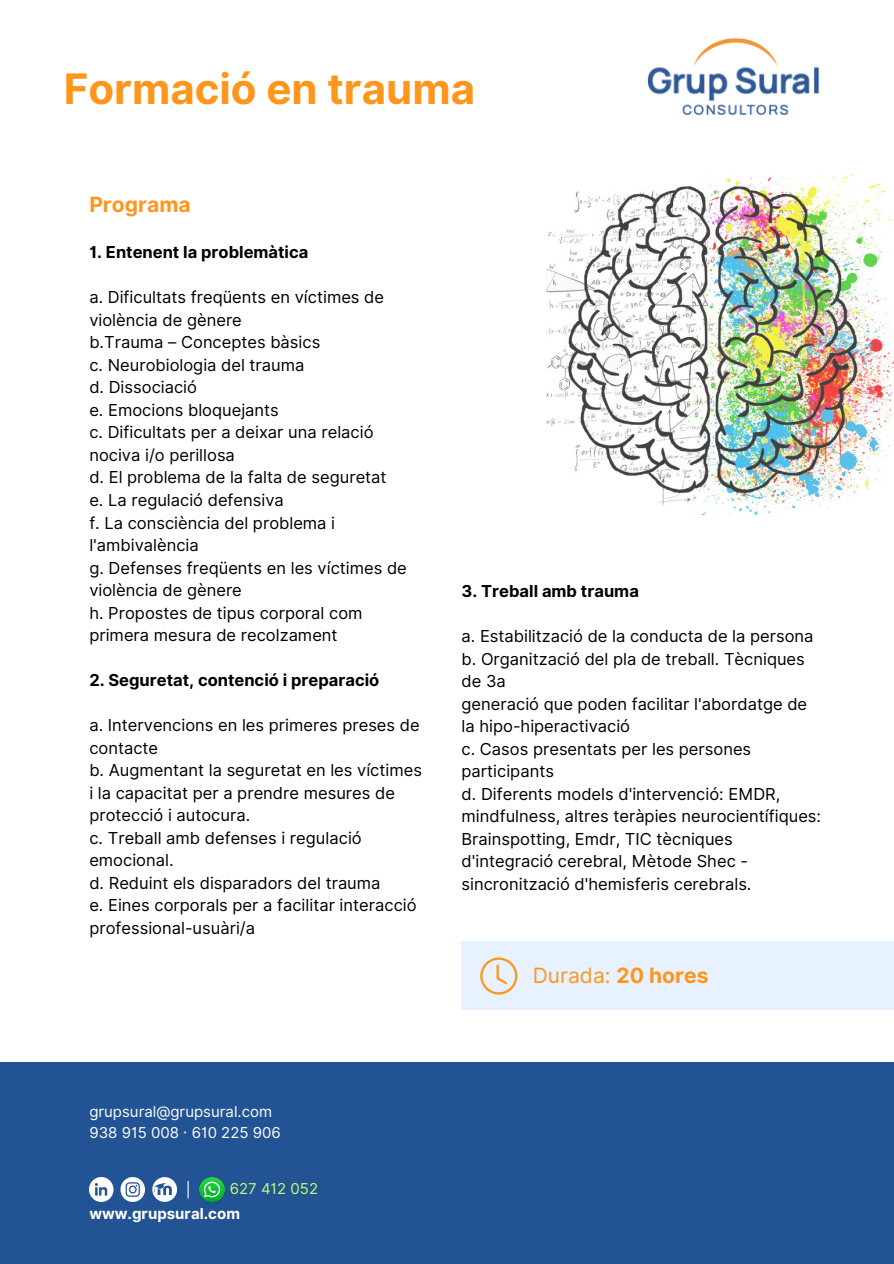
<style>
.page{position:relative;width:894px;height:1264px;background:#fff}
.page>*{position:absolute;margin:0;border:0;box-sizing:border-box;transform-origin:0 0}
.t1{font:700 42px "Inter";color:#ff961c}
.t2{font:21px "Inter";color:#ff961c}
.t3{font:700 21px "Inter";color:#ff961c}
.t4{font:16.5px/22.5px "Inter";color:#000}
.t5{font:700 16.5px "Inter";color:#000}
.t6{font:15px/20.2px "Inter";color:#fff}
.t7{font:700 15px "Inter";color:#fff}
.t8{font:15px "Inter";color:#c1ff72}
.s1{font-weight:700}
</style>
<div class="page">
<div style="left:0;top:1062px;width:893px;height:201px;background:#225394"></div>
<div style="left:461px;top:941px;width:432px;height:69px;background:#e7f1ff"></div>
<img style="left:647px;top:38px;width:172px;height:77px">
<svg style="left:480px;top:957px;width:37px;height:37px"></svg>
<img style="left:89px;top:1177px;width:25px;height:24px">
<img style="left:120px;top:1177px;width:25px;height:24px">
<svg style="left:152px;top:1177px;width:25px;height:24px"></svg>
<img style="left:200px;top:1177px;width:25px;height:24px">
<svg style="left:187px;top:1181px;width:2px;height:17px"></svg>
<img style="left:546px;top:174px;width:347px;height:340px">
<h1 class="t1" style="left:64px;top:64px;width:412px">Formació en trauma</h1>
<p class="t3" style="left:89px;top:192px;width:103px">Programa</p>
<p class="t5" style="left:89px;top:242px;width:220px">1. Entenent la problemàtica</p>
<p class="t4" style="left:89px;top:286px;width:319px">a. Dificultats freqüents en víctimes de violència de gènere<br>b.Trauma – Conceptes bàsics<br>c. Neurobiologia del trauma<br>d. Dissociació<br>e. Emocions bloquejants<br>c. Dificultats per a deixar una relació nociva i/o perillosa<br>d. El problema de la falta de seguretat<br>e. La regulació defensiva<br>f. La consciència del problema i l'ambivalència<br>g. Defenses freqüents en les víctimes de violència de gènere<br>h. Propostes de tipus corporal com primera mesura de recolzament</p>
<p class="t5" style="left:89px;top:670px;width:291px">2. Seguretat, contenció i preparació</p>
<p class="t4" style="left:89px;top:714px;width:334px">a. Intervencions en les primeres preses de contacte<br>b. Augmentant la seguretat en les víctimes i la capacitat per a prendre mesures de protecció i autocura.<br>c. Treball amb defenses i regulació emocional.<br>d. Reduint els disparadors del trauma<br>e. Eines corporals per a facilitar interacció professional-usuàri/a</p>
<p class="t5" style="left:461px;top:581px;width:179px">3. Treball amb trauma</p>
<p class="t4" style="left:461px;top:625px;width:361px">a. Estabilització de la conducta de la persona b. Organització del pla de treball. Tècniques de 3a<br>generació que poden facilitar l'abordatge de la hipo-hiperactivació<br>c. Casos presentats per les persones participants<br>d. Diferents models d'intervenció: EMDR, mindfulness, altres teràpies neurocientífiques:<br>Brainspotting, Emdr, TIC tècniques d'integració cerebral, Mètode Shec - sincronització d'hemisferis cerebrals.</p>
<p class="t2" style="left:532px;top:962px;width:177px">Durada: <span class="s1">20 hores</span></p>
<p class="t6" style="left:89px;top:1101px;width:193px">grupsural@grupsural.com<br>938 915 008 · 610 225 906</p>
<p class="t8" style="left:230px;top:1179px;width:90px">627 412 052</p>
<p class="t7" style="left:89px;top:1204px;width:152px">www.grupsural.com</p>
</div>
